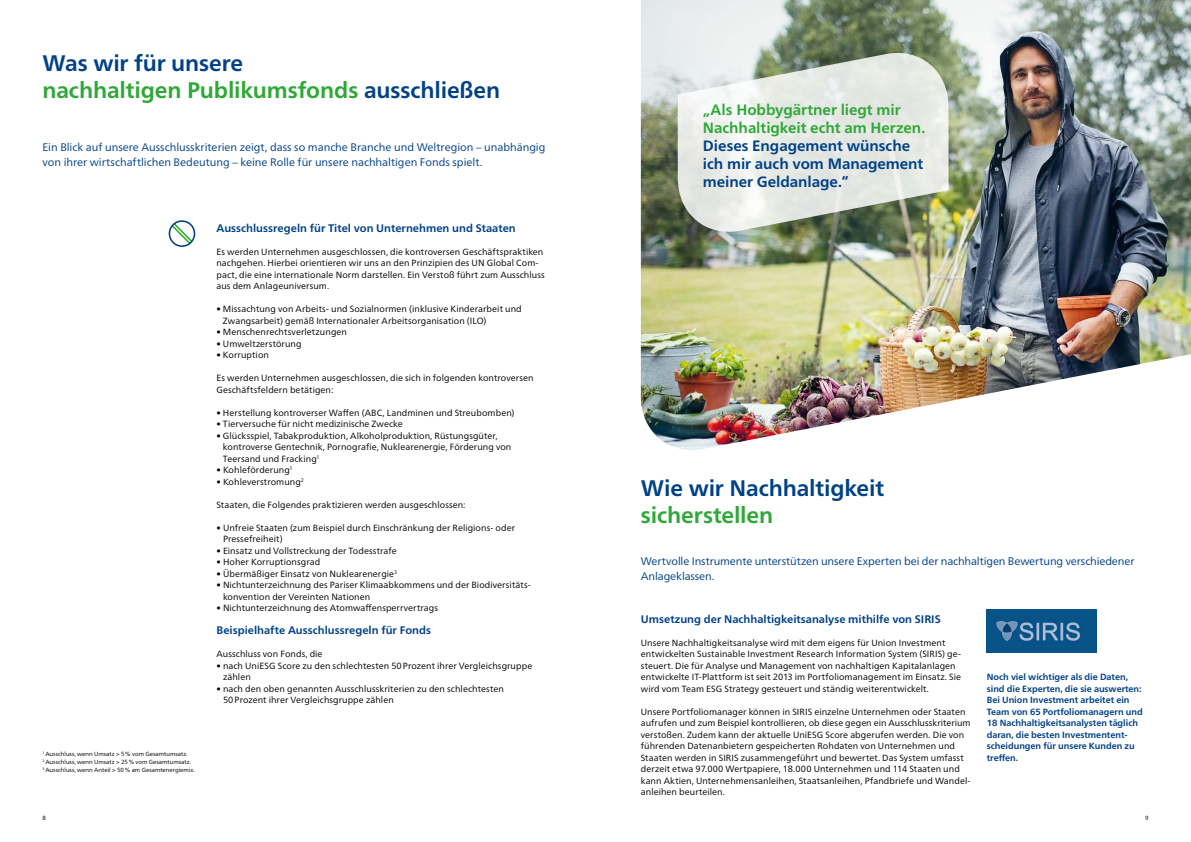
<style>
.page{position:relative;width:1191px;height:842px;background:#fff}
.page>*{position:absolute;margin:0;border:0;box-sizing:border-box;transform-origin:0 0}
.t1{font:22.5px/27px "Frutiger Neuefuer UI Bold";letter-spacing:-.005em;color:#004187}
.t2{font:22.5px "Frutiger Neuefuer UI Bold";letter-spacing:-.005em;color:#2ea836}
.t3{font:15px/18px "Frutiger Neuefuer UI Bold";letter-spacing:-.005em;color:#004187}
.t4{font:15px/18px "Frutiger Neuefuer UI Bold";letter-spacing:-.005em;color:#2ea836}
.t5{font:11px/15px "Frutiger Neuefuer UI Book";letter-spacing:-.005em;color:#004187}
.t6{font:11px "Frutiger Neuefuer UI Bold";color:#004187}
.t7{font:9px/11.5px "Frutiger Neuefuer UI Book";letter-spacing:.005em;color:#000}
.t8{font:9px/11.5px "Frutiger Neuefuer UI Bold";letter-spacing:-.005em;color:#004187}
.t9{font:6px/8px "Frutiger Neuefuer UI Book";color:#000}
.s1{color:#2ea836}
</style>
<div class="page">
<img style="left:986px;top:609px;width:110px;height:43px">
<img style="left:641px;top:0;width:550px;height:450px">
<svg style="left:677px;top:42px;width:271px;height:201px;background:#ccd1c7"></svg>
<svg style="left:170px;top:223px;width:24px;height:22px"></svg>
<div style="left:169px;top:220px;width:26px;height:27px;border:2px solid #004187;border-radius:50%"></div>
<h1 class="t1" style="left:43px;top:49px;width:459px">Was wir für unsere<br><span class="s1">nachhaltigen Publikumsfonds</span> ausschließen</h1>
<p class="t5" style="left:43px;top:140px;width:504px">Ein Blick auf unsere Ausschlusskriterien zeigt, dass so manche Branche und Weltregion – unabhängig von ihrer wirtschaftlichen Bedeutung – keine Rolle für unsere nachhaltigen Fonds spielt.</p>
<p class="t9" style="left:43px;top:750px;width:154px"><sup>1</sup> Ausschluss, wenn Umsatz &gt; 5% vom Gesamtumsatz.<br><sup>2</sup> Ausschluss, wenn Umsatz &gt; 25% vom Gesamtumsatz.<br><sup>3</sup> Ausschluss, wenn Anteil &gt; 50% am Gesamtenergiemix.</p>
<p class="t6" style="left:216px;top:221px;width:301px">Ausschlussregeln für Titel von Unternehmen und Staaten</p>
<p class="t7" style="left:216px;top:246px;width:330px">Es werden Unternehmen ausgeschlossen, die kontroversen Geschäftspraktiken nachgehen. Hierbei orientieren wir uns an den Prinzipien des UN Global Com&shy;pact, die eine internationale Norm darstellen. Ein Verstoß führt zum Ausschluss aus dem Anlageuniversum.</p>
<p class="t7" style="left:223px;top:303px;width:300px;text-indent:-7px">• Missachtung von Arbeits- und Sozialnormen (inklusive Kinderarbeit und<br>Zwangsarbeit) gemäß Internationaler Arbeitsorganisation (ILO)</p>
<p class="t7" style="left:216px;top:326px;width:132px">• Menschenrechtsverletzungen</p>
<p class="t7" style="left:216px;top:338px;width:87px">• Umweltzerstörung</p>
<p class="t7" style="left:216px;top:349px;width:54px">• Korruption</p>
<p class="t7" style="left:216px;top:372px;width:319px">Es werden Unternehmen ausgeschlossen, die sich in folgenden kontroversen<br>Geschäftsfeldern betätigen:</p>
<p class="t7" style="left:216px;top:407px;width:299px">• Herstellung kontroverser Waffen (ABC, Landminen und Streubomben)</p>
<p class="t7" style="left:216px;top:418px;width:188px">• Tierversuche für nicht medizinische Zwecke</p>
<p class="t7" style="left:223px;top:430px;width:290px;text-indent:-7px">• Glücksspiel, Tabakproduktion, Alkoholproduktion, Rüstungsgüter, kontroverse Gentechnik, Pornografie, Nuklearenergie, Förderung von<br>Teersand und Fracking<sup>1</sup></p>
<p class="t7" style="left:216px;top:464px;width:78px">• Kohleförderung<sup>1</sup></p>
<p class="t7" style="left:216px;top:476px;width:89px">• Kohleverstromung<sup>2</sup></p>
<p class="t7" style="left:216px;top:499px;width:251px">Staaten, die Folgendes praktizieren werden ausgeschlossen:</p>
<p class="t7" style="left:223px;top:522px;width:293px;text-indent:-7px">• Unfreie Staaten (zum Beispiel durch Einschränkung der Religions- oder<br>Pressefreiheit)</p>
<p class="t7" style="left:216px;top:545px;width:182px">• Einsatz und Vollstreckung der Todesstrafe</p>
<p class="t7" style="left:216px;top:556px;width:105px">• Hoher Korruptionsgrad</p>
<p class="t7" style="left:216px;top:568px;width:182px">• Übermäßiger Einsatz von Nuklearenergie<sup>3</sup></p>
<p class="t7" style="left:223px;top:579px;width:309px;text-indent:-7px">• Nichtunterzeichnung des Pariser Klimaabkommens und der Biodiversitäts&shy;konvention der Vereinten Nationen</p>
<p class="t7" style="left:216px;top:602px;width:223px">• Nichtunterzeichnung des Atomwaffensperrvertrags</p>
<p class="t6" style="left:216px;top:624px;width:216px">Beispielhafte Ausschlussregeln für Fonds</p>
<p class="t7" style="left:216px;top:648px;width:108px">Ausschluss von Fonds, die</p>
<p class="t7" style="left:223px;top:660px;width:311px;text-indent:-7px">• nach UniESG Score zu den schlechtesten 50Prozent ihrer Vergleichsgruppe zählen</p>
<p class="t7" style="left:223px;top:683px;width:282px;text-indent:-7px">• nach den oben genannten Ausschlusskriterien zu den schlechtesten<br>50Prozent ihrer Vergleichsgruppe zählen</p>
<h2 class="t4" style="left:703px;top:100px;width:224px">„Als Hobbygärtner liegt mir<br>Nachhaltigkeit echt am Herzen.</h2>
<h2 class="t3" style="left:703px;top:136px;width:222px">Dieses Engagement wünsche ich mir auch vom Management meiner Geldanlage.“</h2>
<h1 class="t1" style="left:641px;top:475px;width:245px">Wie wir Nachhaltigkeit</h1>
<h1 class="t2" style="left:641px;top:502px;width:134px">sicherstellen</h1>
<p class="t5" style="left:641px;top:554px;width:495px">Wertvolle Instrumente unterstützen unsere Experten bei der nachhaltigen Bewertung verschiedener<br>Anlageklassen.</p>
<p class="t6" style="left:641px;top:612px;width:301px">Umsetzung der Nachhaltigkeitsanalyse mithilfe von SIRIS</p>
<p class="t7" style="left:641px;top:637px;width:322px">Unsere Nachhaltigkeitsanalyse wird mit dem eigens für Union Investment entwickelten Sustainable Investment Research Information System (SIRIS) ge&shy;steuert. Die für Analyse und Management von nachhaltigen Kapitalanlagen entwickelte IT-Plattform ist seit 2013 im Portfoliomanagement im Einsatz. Sie wird vom Team ESG Strategy gesteuert und ständig weiterentwickelt.</p>
<p class="t7" style="left:641px;top:706px;width:331px">Unsere Portfoliomanager können in SIRIS einzelne Unternehmen oder Staaten aufrufen und zum Beispiel kontrollieren, ob diese gegen ein Ausschlusskriterium verstoßen. Zudem kann der aktuelle UniESG Score abgerufen werden. Die von führenden Datenanbietern gespeicherten Rohdaten von Unternehmen und Staaten werden in SIRIS zusammengeführt und bewertet. Das System umfasst derzeit etwa 97.000 Wertpapiere, 18.000 Unternehmen und 114 Staaten und kann Aktien, Unternehmensanleihen, Staatsanleihen, Pfandbriefe und Wandel&shy;anleihen beurteilen.</p>
<p class="t8" style="left:986px;top:671px;width:157px">Noch viel wichtiger als die Daten, sind die Experten, die sie auswerten:<br>Bei Union Investment arbeitet ein<br>Team von 65 Portfoliomanagern und<br>18 Nachhaltigkeitsanalysten täglich daran, die besten Investmentent&shy;scheidungen für unsere Kunden zu treffen.</p>
<p class="t9" style="left:43px;top:813px;width:5px">8</p>
<p class="t9" style="left:1145px;top:813px;width:5px">9</p>
</div>
